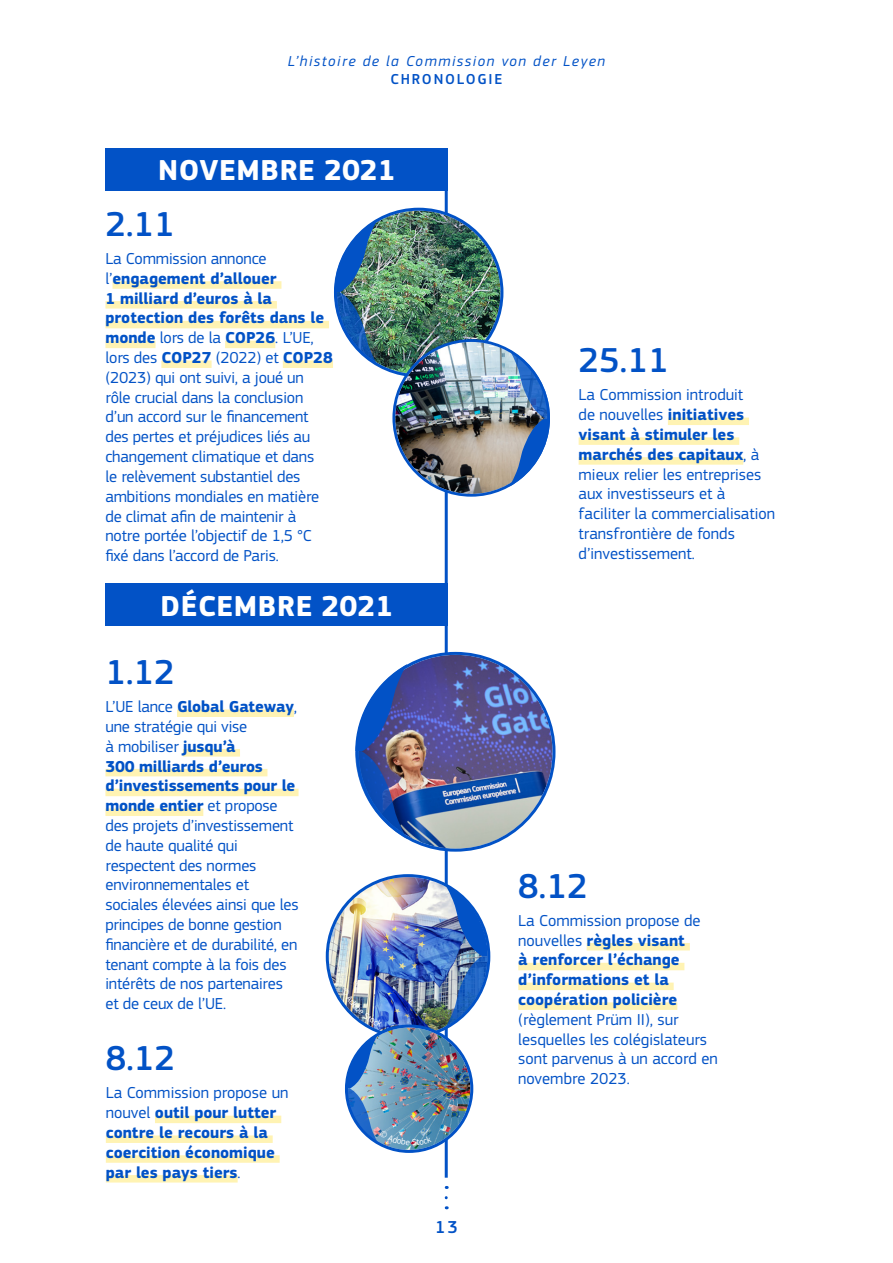
<style>
.page{position:relative;width:893px;height:1263px;background:#fff}
.page>*{position:absolute;margin:0;border:0;box-sizing:border-box;transform-origin:0 0}
.Body_text_blue{font:500 36px "EC Square Sans Pro";color:#0252c6}
.Month_title_blue__h3{font:700 30px "EC Square Sans Pro";letter-spacing:.02em;color:#fff}
.t1{font:500 18px "EC Square Sans Pro";color:#0252c6}
.Body_text_blue-2{font:16.5px/19.8px "EC Square Sans Pro";letter-spacing:-.01em;color:#0252c6}
.Body_text_blue-3{font:700 16.5px/19.8px "EC Square Sans Pro";color:#0252c6}
.t2{font:italic 15px "EC Square Sans Pro";letter-spacing:.1em;color:#0252c6}
.t3{font:500 15px "EC Square Sans Pro";letter-spacing:.12em;color:#0252c6}
.s1{font-weight:700}
.s2{font-weight:400}
</style>
<div class="page">
<hr style="left:445px;top:152px;width:3px;height:1026px;background:#0252c6">
<svg style="left:445px;top:1197px;width:3px;height:12px"></svg>
<img style="left:337px;top:211px;width:163px;height:163px;border-radius:82px">
<img style="left:334px;top:219px;width:44px;height:147px">
<img style="left:359px;top:655px;width:193px;height:194px;border-radius:97px">
<img style="left:355px;top:664px;width:52px;height:175px">
<img style="left:395px;top:342px;width:152px;height:152px;border-radius:76px">
<img style="left:509px;top:349px;width:41px;height:138px">
<img style="left:329px;top:877px;width:158px;height:159px;border-radius:79px">
<img style="left:445px;top:885px;width:43px;height:142px">
<img style="left:348px;top:1027px;width:122px;height:123px;border-radius:61px">
<div style="left:345px;top:1024px;width:128px;height:129px;border:3px solid #0252c6;border-radius:50%"></div>
<div style="left:105px;top:148px;width:343px;height:43px;background:#0252c6"></div>
<div style="left:112px;top:281px;width:169px;height:8px;background:#fff3b3"></div>
<div style="left:105px;top:301px;width:172px;height:8px;background:#fff3b3"></div>
<div style="left:105px;top:321px;width:224px;height:7px;background:#fff3b3"></div>
<div style="left:105px;top:341px;width:51px;height:7px;background:#fff3b3"></div>
<div style="left:225px;top:341px;width:50px;height:7px;background:#fff3b3"></div>
<div style="left:161px;top:360px;width:51px;height:8px;background:#fff3b3"></div>
<div style="left:283px;top:360px;width:50px;height:8px;background:#fff3b3"></div>
<div style="left:668px;top:418px;width:81px;height:7px;background:#fff3b3"></div>
<div style="left:579px;top:437px;width:160px;height:8px;background:#fff3b3"></div>
<div style="left:579px;top:457px;width:164px;height:8px;background:#fff3b3"></div>
<div style="left:105px;top:583px;width:343px;height:43px;background:#0252c6"></div>
<div style="left:177px;top:709px;width:117px;height:8px;background:#fff3b3"></div>
<div style="left:183px;top:749px;width:57px;height:7px;background:#fff3b3"></div>
<div style="left:105px;top:769px;width:162px;height:7px;background:#fff3b3"></div>
<div style="left:105px;top:789px;width:194px;height:7px;background:#fff3b3"></div>
<div style="left:105px;top:808px;width:98px;height:8px;background:#fff3b3"></div>
<div style="left:587px;top:943px;width:103px;height:7px;background:#fff3b3"></div>
<div style="left:518px;top:963px;width:166px;height:7px;background:#fff3b3"></div>
<div style="left:518px;top:982px;width:156px;height:8px;background:#fff3b3"></div>
<div style="left:518px;top:1002px;width:159px;height:8px;background:#fff3b3"></div>
<div style="left:155px;top:1116px;width:126px;height:7px;background:#fff3b3"></div>
<div style="left:106px;top:1135px;width:167px;height:8px;background:#fff3b3"></div>
<div style="left:106px;top:1155px;width:174px;height:8px;background:#fff3b3"></div>
<div style="left:106px;top:1175px;width:132px;height:7px;background:#fff3b3"></div>
<img style="left:341px;top:987px;width:42px;height:40px">
<img style="left:346px;top:1033px;width:86px;height:112px">
<p class="t2" style="left:288px;top:53px;width:319px">L’histoire de la Commission von der Leyen</p>
<p class="t3" style="left:390px;top:71px;width:113px">CHRONOLOGIE</p>
<h2 class="Month_title_blue__h3" style="left:158px;top:153px;width:239px">NOVEMBRE 2021</h2>
<p class="Body_text_blue" style="left:105px;top:203px;width:71px">2.11</p>
<p class="Body_text_blue-2" style="left:105px;top:249px;width:229px">La Commission annonce l’<span class="s1">engagement d’allouer<br>1 milliard d’euros à la protection des forêts dans le monde</span> lors de la <span class="s1">COP26</span>. L’UE, lors des <span class="s1">COP27</span> (2022) et <span class="s1">COP28 </span>(2023) qui ont suivi, a joué un rôle crucial dans la conclusion d’un accord sur le financement des pertes et préjudices liés au changement climatique et dans<br>le relèvement substantiel des ambitions mondiales en matière de climat afin de maintenir à notre portée l’objectif de 1,5 °C fixé dans l’accord de Paris.</p>
<h2 class="Month_title_blue__h3" style="left:161px;top:588px;width:234px">DÉCEMBRE 2021</h2>
<p class="Body_text_blue" style="left:105px;top:651px;width:71px">1.12</p>
<p class="Body_text_blue-2" style="left:105px;top:697px;width:195px">L’UE lance <span class="s1">Global Gateway</span>, une stratégie qui vise<br>à mobiliser <span class="s1">jusqu’à<br>300 milliards d’euros d’investissements pour le monde entier</span> et propose des projets d’investissement de haute qualité qui respectent des normes environnementales et sociales élevées ainsi que les principes de bonne gestion financière et de durabilité, en tenant compte à la fois des intérêts de nos partenaires et de ceux de l’UE.</p>
<p class="Body_text_blue" style="left:106px;top:1037px;width:71px">8.12</p>
<p class="Body_text_blue-3" style="left:106px;top:1084px;width:184px"><span class="s2">La Commission propose un nouvel</span> outil pour lutter contre le recours à la coercition économique par les pays tiers<span class="s2">.</span></p>
<p class="t1" style="left:435px;top:1216px;width:24px">13</p>
<p class="Body_text_blue" style="left:579px;top:339px;width:92px">25.11</p>
<p class="Body_text_blue-2" style="left:579px;top:385px;width:198px">La Commission introduit<br>de nouvelles <span class="s1">initiatives visant à stimuler les marchés des capitaux</span>, à mieux relier les entreprises aux investisseurs et à faciliter la commercialisation transfrontière de fonds d’investissement.</p>
<p class="Body_text_blue" style="left:518px;top:865px;width:71px">8.12</p>
<p class="Body_text_blue-2" style="left:518px;top:910px;width:201px">La Commission propose de nouvelles <span class="s1">règles visant<br>à renforcer l’échange d’informations et la coopération policière </span>(règlement Prüm II), sur lesquelles les colégislateurs sont parvenus à un accord en novembre 2023.</p>
</div>
